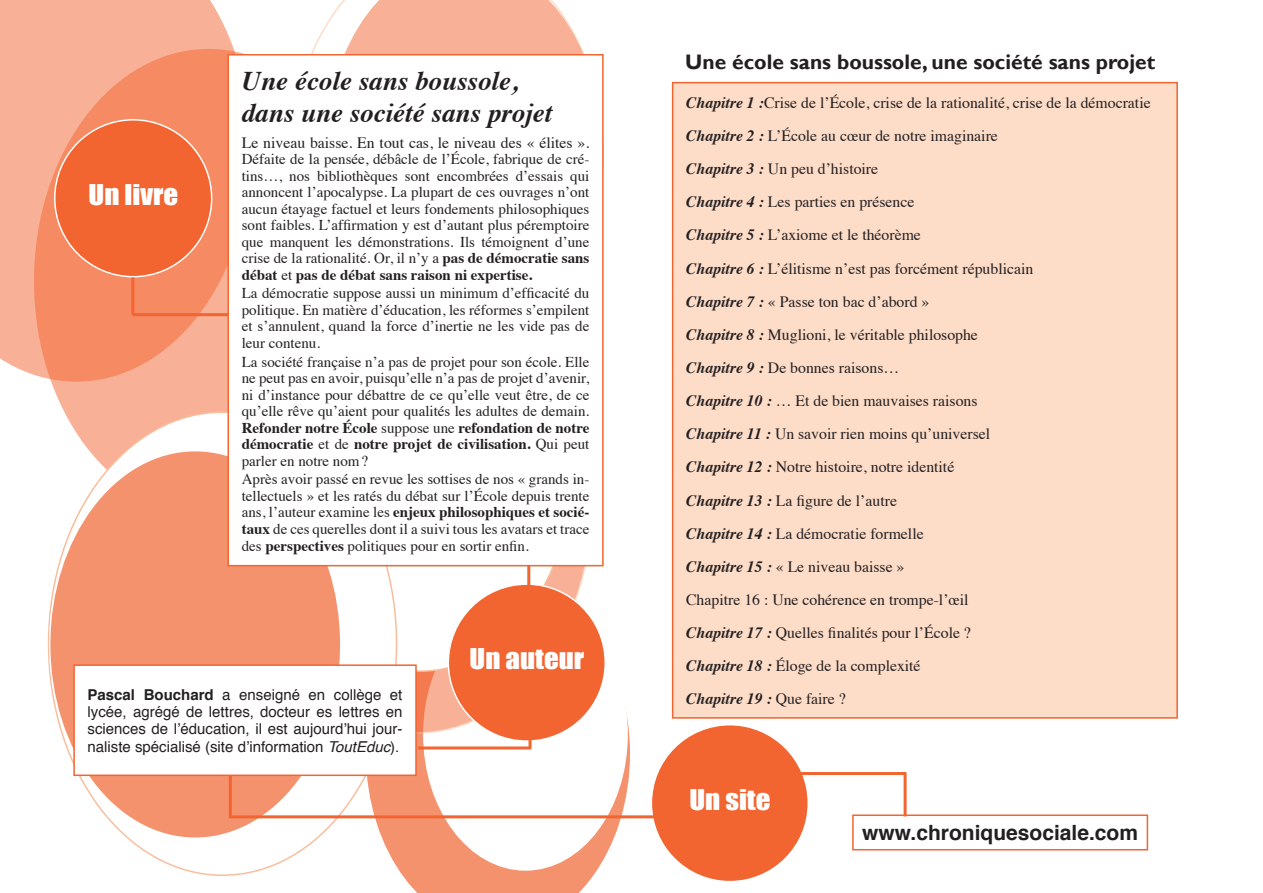
<style>
.page{position:relative;width:1263px;height:893px;background:#fff}
.page>*{position:absolute;margin:0;border:0;box-sizing:border-box;transform-origin:0 0}
.titre_livre{font:italic 700 27px/32.4px "Times";color:#231f20}
.t1{font:26.25px "Impact";color:#fff;scale:1.1 1}
._8_-_Intertitre_1{font:700 21px "Gill Sans";color:#231f20}
.t2{font:700 21px "Helvetica";color:#231f20}
.texte_4e_couv{font:15.75px/33.2px "Times";color:#231f20}
.texte_4e_couv-2{font:15px/16.5px "Times";color:#231f20;text-align:justify}
.auteur{font:15px/17.2px "Helvetica";color:#231f20;text-align:justify}
.s1{font-weight:700}
.s2{font-style:italic}
.s3{font-weight:700;font-style:italic}
</style>
<div class="page">
<svg style="left:364px;top:576px;width:267px;height:317px"></svg>
<div style="left:424px;top:599px;width:203px;height:271px;background:#fff;border-radius:50%"></div>
<svg style="left:0;top:0;width:245px;height:382px;background:#f8b49b"></svg>
<svg style="left:35px;top:50px;width:348px;height:463px;background:#f59674"></svg>
<svg style="left:244px;top:270px;width:348px;height:463px;background:#f7a98c"></svg>
<div style="left:270px;top:269px;width:301px;height:402px;background:#fff;border-radius:50%"></div>
<div style="left:49px;top:412px;width:347px;height:463px;background:#fff;border-radius:50%"></div>
<div style="left:50px;top:451px;width:291px;height:387px;background:#f5926e;border-radius:50%"></div>
<div style="left:55px;top:120px;width:157px;height:157px;background:#f26430;border-radius:50%"></div>
<div style="left:448px;top:584px;width:157px;height:157px;background:#f26430;border-radius:50%"></div>
<svg style="left:327px;top:0;width:257px;height:54px"></svg>
<hr style="left:131px;top:277px;width:3px;height:38px;background:#f26430">
<hr style="left:133px;top:313px;width:109px;height:3px;background:#f26430">
<hr style="left:418px;top:746px;width:113px;height:3px;background:#f26430">
<hr style="left:528px;top:705px;width:3px;height:44px;background:#f26430">
<hr style="left:527px;top:563px;width:3px;height:32px;background:#f26430">
<div style="left:673px;top:83px;width:504px;height:635px;background:#fddcc8"></div>
<div style="left:672px;top:82px;width:506px;height:637px;border:2px solid #f26430"></div>
<div style="left:651px;top:725px;width:157px;height:157px;background:#f26430;border-radius:50%"></div>
<div style="left:852px;top:814px;width:296px;height:36px;border:2px solid #f26430"></div>
<hr style="left:791px;top:772px;width:115px;height:3px;background:#f26430">
<hr style="left:904px;top:773px;width:3px;height:43px;background:#f26430">
<hr style="left:229px;top:815px;width:430px;height:3px;background:#f26430">
<hr style="left:229px;top:774px;width:3px;height:44px;background:#f26430">
<div style="left:74px;top:665px;width:342px;height:110px;background:#fff"></div>
<div style="left:73px;top:664px;width:344px;height:112px;border:2px solid #f26430"></div>
<div style="left:228px;top:55px;width:375px;height:511px;background:#fff"></div>
<div style="left:227px;top:54px;width:377px;height:512px;border:2px solid #f26430"></div>
<p class="t1" style="left:89px;top:174px;width:83px">Un livre</p>
<p class="titre_livre" style="left:242px;top:62px;width:312px">Une école sans boussole, dans une société sans projet</p>
<p class="texte_4e_couv" style="left:242px;top:125px;width:349px">Le niveau baisse. En tout cas, le niveau des « élites ».</p>
<p class="texte_4e_couv-2" style="left:242px;top:150px;width:349px">Défaite de la pensée, débâcle de l’École, fabrique de cré&shy;tins…, nos bibliothèques sont encombrées d’essais qui annoncent l’apocalypse. La plupart de ces ouvrages n’ont aucun étayage factuel et leurs fondements philosophiques sont faibles. L’affirmation y est d’autant plus péremptoire que manquent les démonstrations. Ils témoignent d’une crise de la rationalité. Or, il n’y a <span class="s1">pas de démocratie sans débat</span> et <span class="s1">pas de débat sans raison ni expertise.</span></p>
<p class="texte_4e_couv-2" style="left:242px;top:284px;width:349px">La démocratie suppose aussi un minimum d’efficacité du politique. En matière d’éducation, les réformes s’empilent et s’annulent, quand la force d’inertie ne les vide pas de leur contenu.</p>
<p class="texte_4e_couv-2" style="left:242px;top:352px;width:349px">La société française n’a pas de projet pour son école. Elle ne peut pas en avoir, puisqu’elle n’a pas de projet d’avenir, ni d’instance pour débattre de ce qu’elle veut être, de ce qu’elle rêve qu’aient pour qualités les adultes de demain.<br><span class="s1">Refonder notre École</span> suppose une <span class="s1">refondation de notre démocratie</span> et de <span class="s1">notre projet de civilisation.</span> Qui peut parler en notre nom?</p>
<p class="texte_4e_couv-2" style="left:242px;top:470px;width:349px">Après avoir passé en revue les sottises de nos « grands in&shy;tellectuels » et les ratés du débat sur l’École depuis trente ans, l’auteur examine les <span class="s1">enjeux philosophiques et socié&shy;taux</span> de ces querelles dont il a suivi tous les avatars et trace des <span class="s1">perspectives</span> politiques pour en sortir enfin.</p>
<p class="t1" style="left:470px;top:638px;width:106px">Un auteur</p>
<p class="auteur" style="left:88px;top:686px;width:316px"><span class="s1">Pascal Bouchard</span> a enseigné en collège et lycée, agrégé de lettres, docteur es lettres en sciences de l’éducation, il est aujourd’hui jour&shy;naliste spécialisé (site d’information <span class="s2">ToutEduc</span>).</p>
<p class="_8_-_Intertitre_1" style="left:685px;top:49px;width:471px">Une école sans boussole, une société sans projet</p>
<p class="texte_4e_couv" style="left:686px;top:85px;width:466px"><span class="s3">Chapitre 1 :</span>Crise de l’École, crise de la rationalité, crise de la démocratie <span class="s3">Chapitre 2 :</span> L’École au cœur de notre imaginaire<br><span class="s3">Chapitre 3 :</span> Un peu d’histoire<br><span class="s3">Chapitre 4 :</span> Les parties en présence<br><span class="s3">Chapitre 5 :</span> L’axiome et le théorème<br><span class="s3">Chapitre 6 :</span> L’élitisme n’est pas forcément républicain<br><span class="s3">Chapitre 7 :</span> « Passe ton bac d’abord »<br><span class="s3">Chapitre 8 :</span> Muglioni, le véritable philosophe<br><span class="s3">Chapitre 9 :</span> De bonnes raisons…<br><span class="s3">Chapitre 10 :</span> … Et de bien mauvaises raisons<br><span class="s3">Chapitre 11 :</span> Un savoir rien moins qu’universel<br><span class="s3">Chapitre 12 :</span> Notre histoire, notre identité<br><span class="s3">Chapitre 13 :</span> La figure de l’autre<br><span class="s3">Chapitre 14 :</span> La démocratie formelle<br><span class="s3">Chapitre 15 :</span> « Le niveau baisse »<br>Chapitre 16 : Une cohérence en trompe-l’œil<br><span class="s3">Chapitre 17 :</span> Quelles finalités pour l’École ?<br><span class="s3">Chapitre 18 :</span> Éloge de la complexité<br><span class="s3">Chapitre 19 :</span> Que faire ?</p>
<p class="t1" style="left:689px;top:779px;width:75px">Un site</p>
<p class="t2" style="left:862px;top:816px;width:277px">www.chroniquesociale.com</p>
</div>
